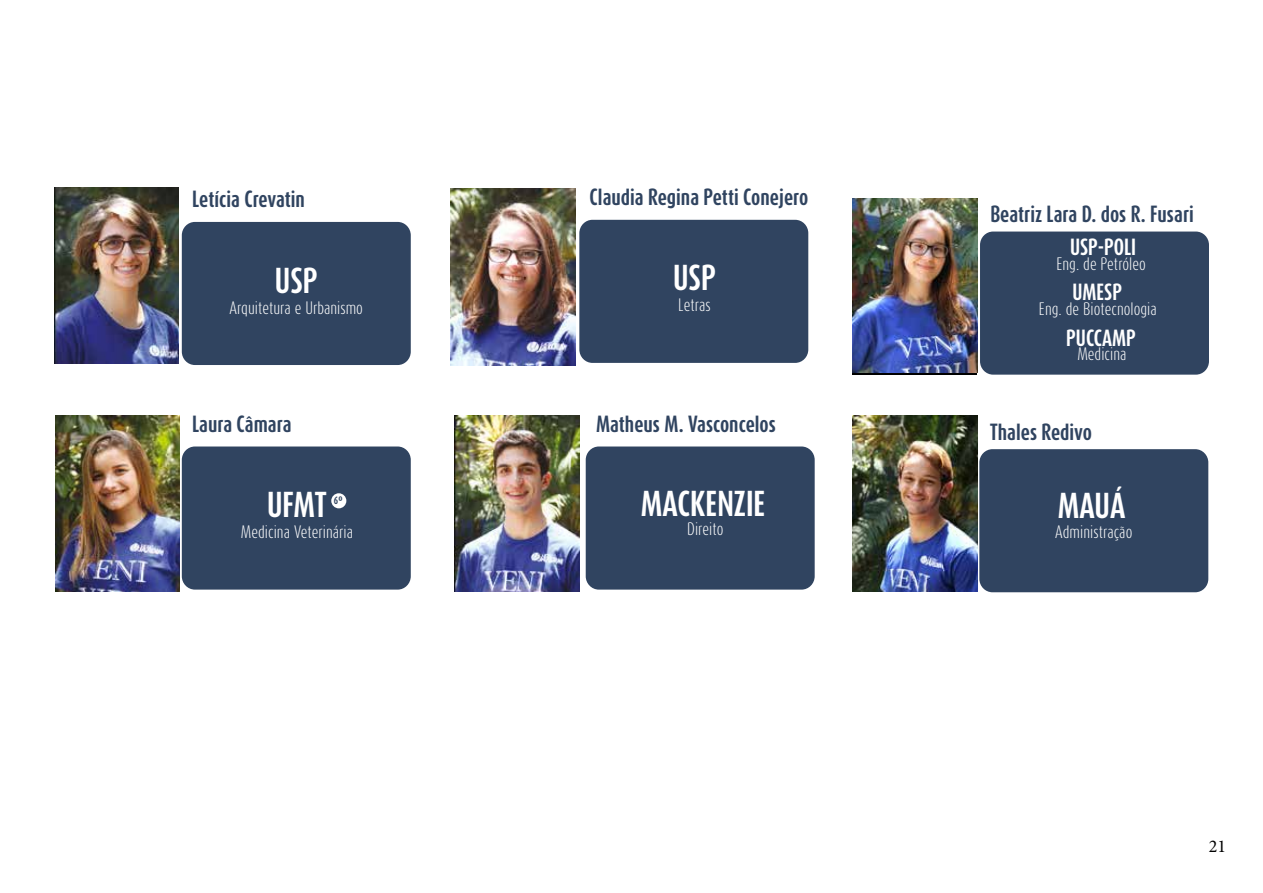
<style>
.page{position:relative;width:1263px;height:893px;background:#fff}
.page>*{position:absolute;margin:0;border:0;box-sizing:border-box;transform-origin:0 0}
.t1{font:700 30px "Dax Compact";color:#fff}
.t2{font:700 19.5px "Dax Compact";color:#304460}
.t3{font:700 19.5px "Dax Compact";color:#fff}
.t4{font:18px "Minion Pro";color:#000}
.t5{font:300 15px "Dax Compact";color:#fff}
.t6{font:700 9px "Dax Compact";color:#304460}
</style>
<div class="page">
<img style="left:450px;top:189px;width:125px;height:176px">
<div style="left:579px;top:220px;width:229px;height:143px;background:#304460;border-radius:13px"></div>
<img style="left:54px;top:187px;width:125px;height:177px">
<div style="left:182px;top:222px;width:229px;height:143px;background:#304460;border-radius:13px"></div>
<img style="left:853px;top:198px;width:124px;height:175px">
<div style="left:980px;top:232px;width:229px;height:143px;background:#304460;border-radius:13px"></div>
<img style="left:853px;top:415px;width:124px;height:177px">
<div style="left:979px;top:449px;width:229px;height:143px;background:#304460;border-radius:13px"></div>
<img style="left:455px;top:415px;width:124px;height:177px">
<div style="left:586px;top:446px;width:229px;height:144px;background:#304460;border-radius:13px"></div>
<img style="left:55px;top:415px;width:125px;height:177px">
<div style="left:182px;top:446px;width:229px;height:144px;background:#304460;border-radius:13px"></div>
<div style="left:331px;top:493px;width:15px;height:15px;background:#fff;border-radius:50%"></div>
<p class="t2" style="left:192px;top:187px;width:114px">Letícia Crevatin</p>
<p class="t2" style="left:590px;top:184px;width:220px">Claudia Regina Petti Conejero</p>
<p class="t2" style="left:990px;top:201px;width:205px">Beatriz Lara D. dos R. Fusari</p>
<h1 class="t1" style="left:275px;top:261px;width:44px">USP</h1>
<p class="t5" style="left:230px;top:298px;width:135px">Arquitetura e Urbanismo</p>
<h1 class="t1" style="left:673px;top:258px;width:44px">USP</h1>
<p class="t5" style="left:678px;top:295px;width:34px">Letras</p>
<p class="t3" style="left:1070px;top:235px;width:68px">USP-POLI</p>
<p class="t5" style="left:1056px;top:254px;width:91px">Eng. de Petróleo</p>
<p class="t3" style="left:1072px;top:279px;width:51px">UMESP</p>
<p class="t5" style="left:1039px;top:299px;width:119px">Eng. de Biotecnologia</p>
<p class="t3" style="left:1066px;top:325px;width:71px">PUCCAMP</p>
<p class="t5" style="left:1077px;top:345px;width:51px">Medicina</p>
<p class="t2" style="left:192px;top:411px;width:101px">Laura Câmara</p>
<p class="t2" style="left:596px;top:411px;width:181px">Matheus M. Vasconcelos</p>
<p class="t2" style="left:990px;top:419px;width:104px">Thales Redivo</p>
<h1 class="t1" style="left:267px;top:485px;width:61px">UFMT</h1>
<p class="t5" style="left:241px;top:522px;width:114px">Medicina Veterinária</p>
<p class="t6" style="left:334px;top:495px;width:10px">6º</p>
<h1 class="t1" style="left:641px;top:484px;width:126px">MACKENZIE</h1>
<p class="t5" style="left:687px;top:519px;width:38px">Direito</p>
<h1 class="t1" style="left:1058px;top:486px;width:69px">MAUÁ</h1>
<p class="t5" style="left:1055px;top:522px;width:79px">Administração</p>
<p class="t4" style="left:1209px;top:834px;width:19px">21</p>
</div>
